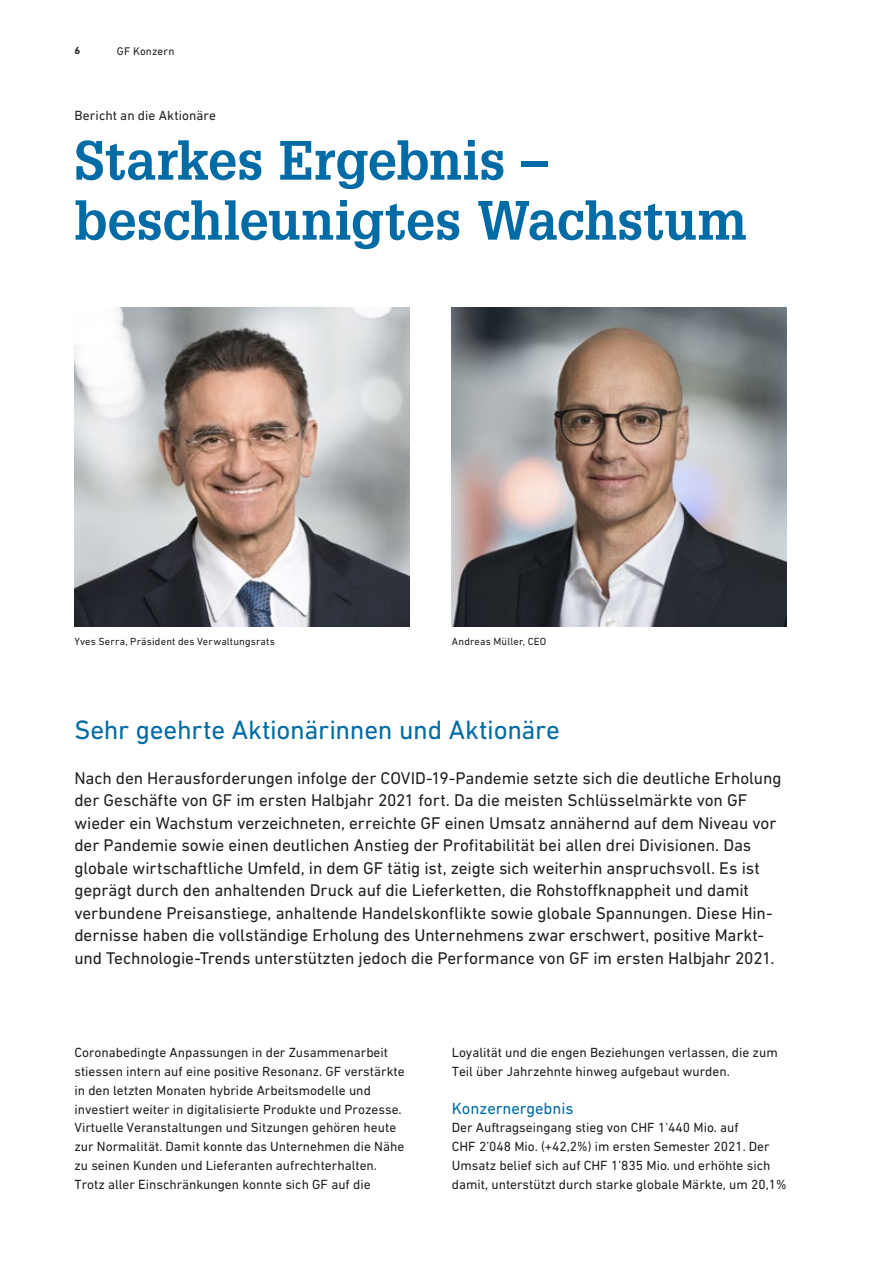
<style>
.page{position:relative;width:893px;height:1263px;background:#fff}
.page>*{position:absolute;margin:0;border:0;box-sizing:border-box;transform-origin:0 0}
.t1{font:700 54px/60px "Glypha LT Pro";color:#006ba4}
.t2{font:27px "DIN Next W1 G";letter-spacing:-.01em;color:#006ba4}
.t3{font:17.25px/22.5px "DIN Next W1 G";letter-spacing:-.005em;color:#231f20}
.t4{font:16.5px "DIN Next W1 G";color:#006ba4}
.t5{font:13.5px/18.8px "DIN Next W1 G";color:#231f20}
.t6{font:11.25px "DIN Next W1 G";letter-spacing:.015em;color:#231f20}
.t7{font:10.5px "DIN Next W1 G";letter-spacing:.015em;color:#231f20}
.t8{font:700 10.5px "DIN Next W1 G";color:#231f20}
</style>
<div class="page">
<img style="left:74px;top:307px;width:335px;height:319px">
<img style="left:452px;top:307px;width:335px;height:319px">
<p class="t8" style="left:74px;top:45px;width:7px">6</p>
<p class="t6" style="left:117px;top:44px;width:59px">GF Konzern</p>
<p class="t5" style="left:74px;top:106px;width:143px">Bericht an die Aktionäre</p>
<h1 class="t1" style="left:74px;top:129px;width:674px">Starkes Ergebnis – beschleunigtes Wachstum</h1>
<p class="t7" style="left:74px;top:635px;width:202px">Yves Serra, Präsident des Verwaltungsrats</p>
<p class="t7" style="left:452px;top:635px;width:96px">Andreas Müller, CEO</p>
<h2 class="t2" style="left:74px;top:714px;width:487px">Sehr geehrte Aktionärinnen und Aktionäre</h2>
<p class="t3" style="left:74px;top:766px;width:709px">Nach den Herausforderungen infolge der COVID-19-Pandemie setzte sich die deutliche Erholung der Geschäfte von GF im ersten Halbjahr 2021 fort. Da die meisten Schlüsselmärkte von GF wieder ein Wachstum verzeichneten, erreichte GF einen Umsatz annähernd auf dem Niveau vor der Pandemie sowie einen deutlichen Anstieg der Profitabilität bei allen drei Divisionen. Das globale wirtschaftliche Umfeld, in dem GF tätig ist, zeigte sich weiterhin anspruchsvoll. Es ist geprägt durch den anhaltenden Druck auf die Lieferketten, die Rohstoffknappheit und damit verbundene Preisanstiege, anhaltende Handelskonflikte sowie globale Spannungen. Diese Hin&shy;dernisse haben die vollständige Erholung des Unternehmens zwar erschwert, positive Markt&shy;und Technologie-Trends unterstützten jedoch die Performance von GF im ersten Halbjahr 2021.</p>
<p class="t5" style="left:74px;top:1043px;width:332px">Coronabedingte Anpassungen in der Zusammenarbeit stiessen intern auf eine positive Resonanz. GF verstärkte in den letzten Monaten hybride Arbeitsmodelle und investiert weiter in digitalisierte Produkte und Prozesse.<br>Virtuelle Veranstaltungen und Sitzungen gehören heute zur Normalität. Damit konnte das Unternehmen die Nähe zu seinen Kunden und Lieferanten aufrechterhalten.<br>Trotz aller Einschränkungen konnte sich GF auf die</p>
<p class="t5" style="left:452px;top:1043px;width:327px">Loyalität und die engen Beziehungen verlassen, die zum<br>Teil über Jahrzehnte hinweg aufgebaut wurden.</p>
<p class="t4" style="left:452px;top:1098px;width:123px">Konzernergebnis</p>
<p class="t5" style="left:452px;top:1118px;width:336px">Der Auftragseingang stieg von CHF 1’440 Mio. auf<br>CHF 2’048 Mio. (+42,2%) im ersten Semester 2021. Der Umsatz belief sich auf CHF 1’835 Mio. und erhöhte sich damit, unterstützt durch starke globale Märkte, um 20,1%</p>
</div>
